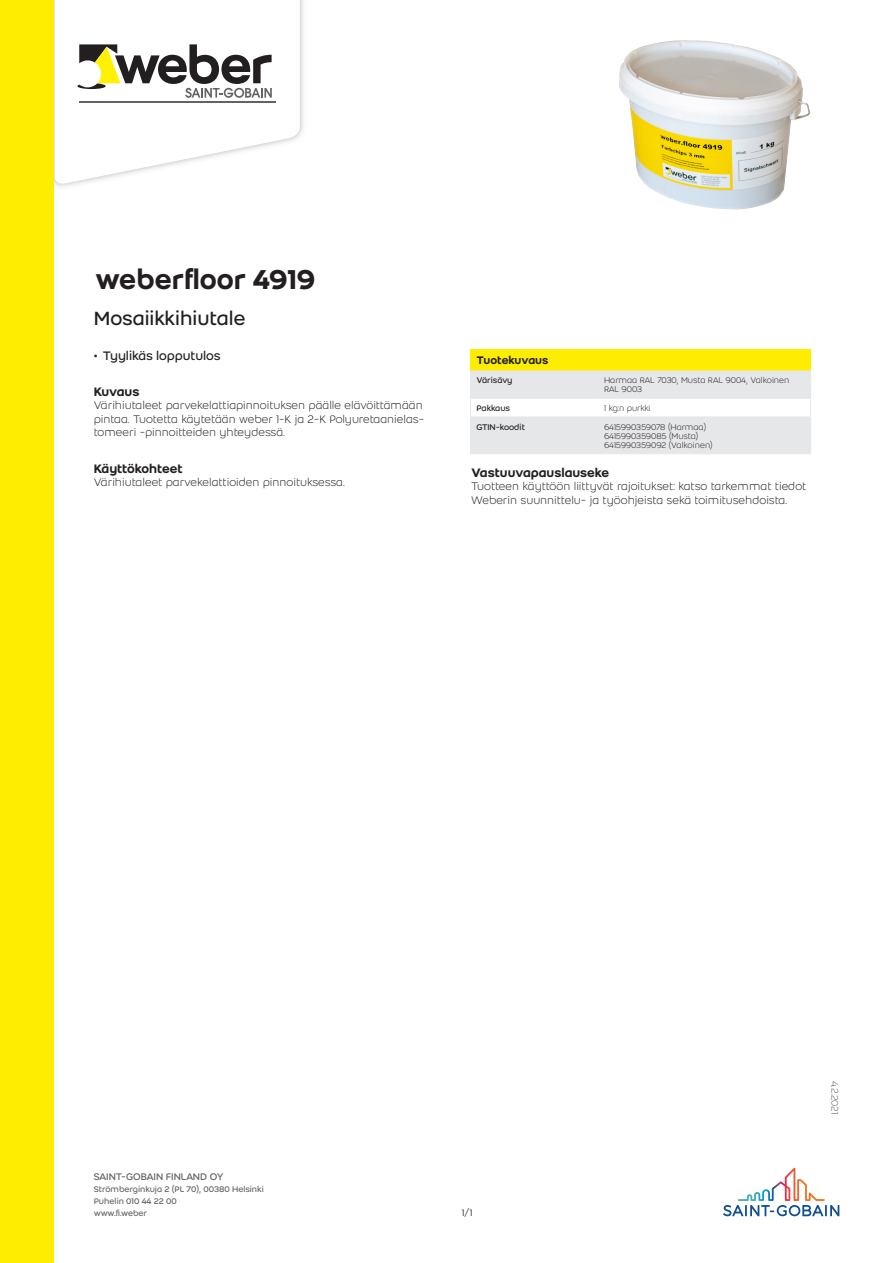
<style>
.page{position:relative;width:893px;height:1263px;background:#fff}
.page>*{position:absolute;margin:0;border:0;box-sizing:border-box;transform-origin:0 0}
.Product_name{font:500 30px "Weber";letter-spacing:-.005em;color:#231f20}
.Product_descriptor{font:21px "Weber";color:#231f20}
.Second_header{font:500 13.5px "Weber";color:#231f20}
.t1{font:13.5px "Weber";color:#231f20}
.Body_text{font:300 12px/13.5px "Weber";color:#231f20;text-align:justify}
.header_1{font:500 12px "Weber";color:#231f20}
.t2{font:10.5px "Weber";letter-spacing:-.02em;color:#636366}
.Last_modification_da{font:300 10.5px "Weber";color:#636366}
.column_2{font:300 9px/9px "Weber";color:#231f20}
.t3{font:9px/12px "Weber";color:#636366}
.column_1{font:9px "Weber";color:#231f20}
</style>
<div class="page">
<img style="left:54px;top:0;width:250px;height:187px">
<svg style="left:55px;top:0;width:245px;height:186px"></svg>
<hr style="left:79px;top:101px;width:196px;height:1px;background:#636366">
<svg style="left:77px;top:44px;width:195px;height:54px"></svg>
<div style="left:0;top:0;width:54px;height:1263px;background:#ffed00"></div>
<svg style="left:723px;top:1168px;width:116px;height:48px"></svg>
<img style="left:619px;top:40px;width:171px;height:170px">
<svg style="left:470px;top:349px;width:341px;height:104px"></svg>
<hr style="left:470px;top:417px;width:128px;height:1px;background:#e6e7e9">
<hr style="left:470px;top:417px;width:1px;height:36px;background:#e6e7e9">
<hr style="left:470px;top:453px;width:128px;height:1px;background:#e6e7e9">
<hr style="left:598px;top:417px;width:213px;height:1px;background:#e6e7e9">
<hr style="left:810px;top:417px;width:1px;height:36px;background:#e6e7e9">
<hr style="left:598px;top:453px;width:213px;height:1px;background:#e6e7e9">
<p class="Product_name" style="left:95px;top:257px;width:222px">weberfloor 4919</p>
<p class="Product_descriptor" style="left:94px;top:304px;width:153px">Mosaiikkihiutale</p>
<p class="t1" style="left:94px;top:346px;width:128px">• Tyylikäs lopputulos</p>
<p class="Second_header" style="left:94px;top:382px;width:47px">Kuvaus</p>
<p class="Body_text" style="left:94px;top:398px;width:332px">Värihiutaleet parvekelattiapinnoituksen päälle elävöittämään pintaa. Tuotetta käytetään weber 1-K ja 2-K Polyuretaanielas&shy;tomeeri -pinnoitteiden yhteydessä.</p>
<p class="Second_header" style="left:94px;top:458px;width:91px">Käyttökohteet</p>
<p class="Body_text" style="left:94px;top:475px;width:253px">Värihiutaleet parvekelattioiden pinnoituksessa.</p>
<p class="header_1" style="left:476px;top:352px;width:73px">Tuotekuvaus</p>
<p class="column_1" style="left:476px;top:374px;width:38px">Värisävy</p>
<p class="column_2" style="left:604px;top:376px;width:187px">Harmaa RAL 7030, Musta RAL 9004, Valkoinen<br>RAL 9003</p>
<p class="column_1" style="left:476px;top:402px;width:35px">Pakkaus</p>
<p class="column_2" style="left:604px;top:403px;width:48px">1 kg:n purkki</p>
<p class="column_1" style="left:476px;top:420px;width:50px">GTIN-koodit</p>
<p class="column_2" style="left:604px;top:422px;width:110px">6415990359078 (Harmaa)<br>6415990359085 (Musta)<br>6415990359092 (Valkoinen)</p>
<p class="Second_header" style="left:471px;top:463px;width:140px">Vastuuvapauslauseke</p>
<p class="Body_text" style="left:471px;top:480px;width:337px">Tuotteen käyttöön liittyvät rajoitukset: katso tarkemmat tiedot<br>Weberin suunnittelu- ja työohjeista sekä toimitusehdoista.</p>
<p class="t2" style="left:94px;top:1169px;width:131px">SAINT-GOBAIN FINLAND OY</p>
<p class="t3" style="left:94px;top:1183px;width:172px">Strömberginkuja 2 (PL 70), 00380 Helsinki<br>Puhelin 010 44 22 00<br>www.fi.weber</p>
<p class="t2" style="left:462px;top:1205px;width:12px">1/1</p>
<p class="Last_modification_da" style="left:842px;top:1081px;width:35px;rotate:90deg">4.2.2021</p>
</div>
